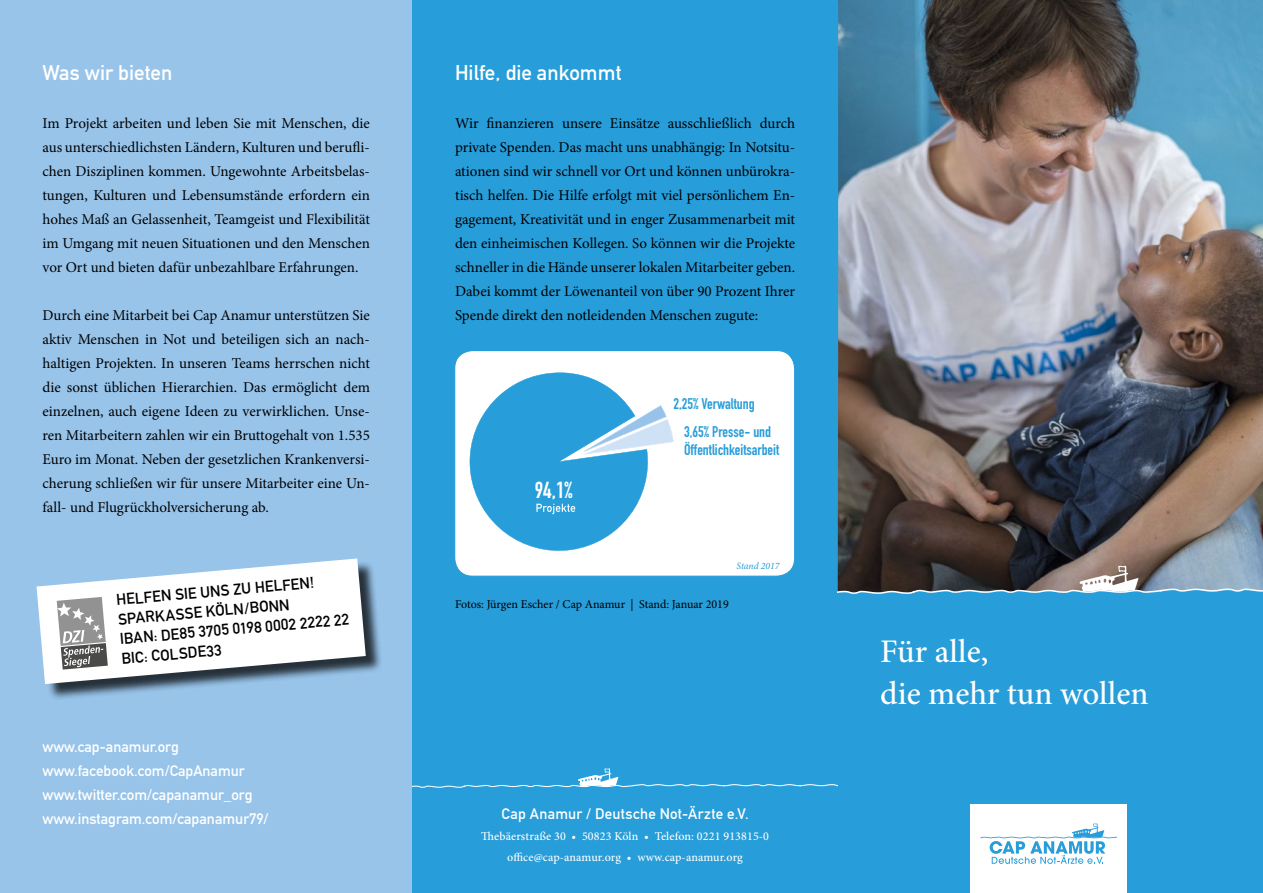
<style>
.page{position:relative;width:1263px;height:893px;background:#fff}
.page>*{position:absolute;margin:0;border:0;box-sizing:border-box;transform-origin:0 0}
.t1{font:500 33px/42px "Minion Pro";color:#fff}
.t2{font:700 22.95px "DIN Condensed";color:#fff}
.t3{font:21px "DIN Mittelschrift";color:#fff}
.t4{font:700 15.45px/19.6px "DIN Alternate";color:#000}
.t5{font:15.3px/27.9px "DIN Engschrift";color:#279dd9}
.t6{font:15px/24px "Minion Pro";color:#000;text-align:justify}
.t7{font:15px/24px "DIN Mittelschrift";color:#fff}
.t8{font:500 12px/21px "Minion Pro";letter-spacing:.01em;color:#fff;text-align:center}
.t9{font:12px "Minion Pro";letter-spacing:-.005em;color:#000}
.t10{font:italic 9.75px "Minion Pro";letter-spacing:-.005em;color:#279dd9}
</style>
<div class="page">
<div style="left:0;top:0;width:412px;height:893px;background:#98c4ea"></div>
<div style="left:412px;top:0;width:851px;height:893px;background:#279dd9"></div>
<img style="left:838px;top:0;width:425px;height:566px">
<svg style="left:838px;top:566px;width:425px;height:28px;background:#677077"></svg>
<div style="left:970px;top:805px;width:157px;height:88px;background:#fff"></div>
<svg style="left:980px;top:823px;width:137px;height:41px"></svg>
<div style="left:39px;top:561px;width:344px;height:140px;background:#000;opacity:.75"></div>
<svg style="left:37px;top:558px;width:329px;height:126px;background:#d5dde4"></svg>
<svg style="left:412px;top:768px;width:426px;height:20px"></svg>
<div style="left:455px;top:351px;width:340px;height:225px;background:#fff;border-radius:18px"></div>
<div style="left:454px;top:350px;width:341px;height:227px;border:1px solid #279dd9;border-radius:18px"></div>
<svg style="left:470px;top:373px;width:204px;height:178px"></svg>
<h3 class="t3" style="left:43px;top:60px;width:131px">Was wir bieten</h3>
<p class="t6" style="left:43px;top:111px;width:329px">Im Projekt arbeiten und leben Sie mit Menschen, die aus unterschiedlichsten Ländern, Kulturen und berufli&shy;chen Disziplinen kommen. Ungewohnte Arbeitsbelas&shy;tungen, Kulturen und Lebensumstände erfordern ein hohes Maß an Gelassenheit, Teamgeist und Flexibilität im Umgang mit neuen Situationen und den Menschen vor Ort und bieten dafür unbezahlbare Erfahrungen.</p>
<p class="t6" style="left:43px;top:303px;width:329px">Durch eine Mitarbeit bei Cap Anamur unterstützen Sie aktiv Menschen in Not und beteiligen sich an nach&shy;haltigen Projekten. In unseren Teams herrschen nicht die sonst üblichen Hierarchien. Das ermöglicht dem einzelnen, auch eigene Ideen zu verwirklichen. Unse&shy;ren Mitarbeitern zahlen wir ein Bruttogehalt von 1.535<br>Euro im Monat. Neben der gesetzlichen Krankenversi&shy;cherung schließen wir für unsere Mitarbeiter eine Un&shy;fall- und Flugrückholversicherung ab.</p>
<p class="t4" style="left:116px;top:589px;width:232px;rotate:-5deg">HELFEN SIE UNS ZU HELFEN!<br>SPARKASSE KÖLN/BONN<br>IBAN: DE85 3705 0198 0002 2222 22<br>BIC: COLSDE33</p>
<p class="t7" style="left:43px;top:735px;width:228px">www.cap-anamur.org www.facebook.com/CapAnamur www.twitter.com/capanamur_org www.instagram.com/capanamur79/</p>
<h3 class="t3" style="left:455px;top:60px;width:168px">Hilfe, die ankommt</h3>
<p class="t6" style="left:455px;top:111px;width:342px">Wir finanzieren unsere Einsätze ausschließlich durch private Spenden. Das macht uns unabhängig: In Notsitu&shy;ationen sind wir schnell vor Ort und können unbürokra&shy;tisch helfen. Die Hilfe erfolgt mit viel persönlichem En&shy;gagement, Kreativität und in enger Zusammenarbeit mit den einheimischen Kollegen. So können wir die Projekte schneller in die Hände unserer lokalen Mitarbeiter geben.<br>Dabei kommt der Löwenanteil von über 90 Prozent Ihrer Spende direkt den notleidenden Menschen zugute:</p>
<h2 class="t2" style="left:535px;top:475px;width:39px">94,1%</h2>
<p class="t5" style="left:684px;top:389px;width:89px;text-indent:-11px">2,25% Verwaltung<br>3,65% Presse- und</p>
<p class="t5" style="left:684px;top:436px;width:97px">Öffentlichkeitsarbeit</p>
<p class="t10" style="left:737px;top:559px;width:44px">Stand 2017</p>
<p class="t9" style="left:455px;top:596px;width:275px">Fotos: Jürgen Escher / Cap Anamur | Stand: Januar 2019</p>
<p class="t7" style="left:501px;top:802px;width:249px">Cap Anamur / Deutsche Not-Ärzte e.V.</p>
<p class="t8" style="left:481px;top:826px;width:289px">Thebäerstraße 30 • 50823 Köln • Telefon: 0221 913815-0 office@cap-anamur.org • www.cap-anamur.org</p>
<h1 class="t1" style="left:880px;top:630px;width:270px">Für alle,<br>die mehr tun wollen</h1>
</div>
